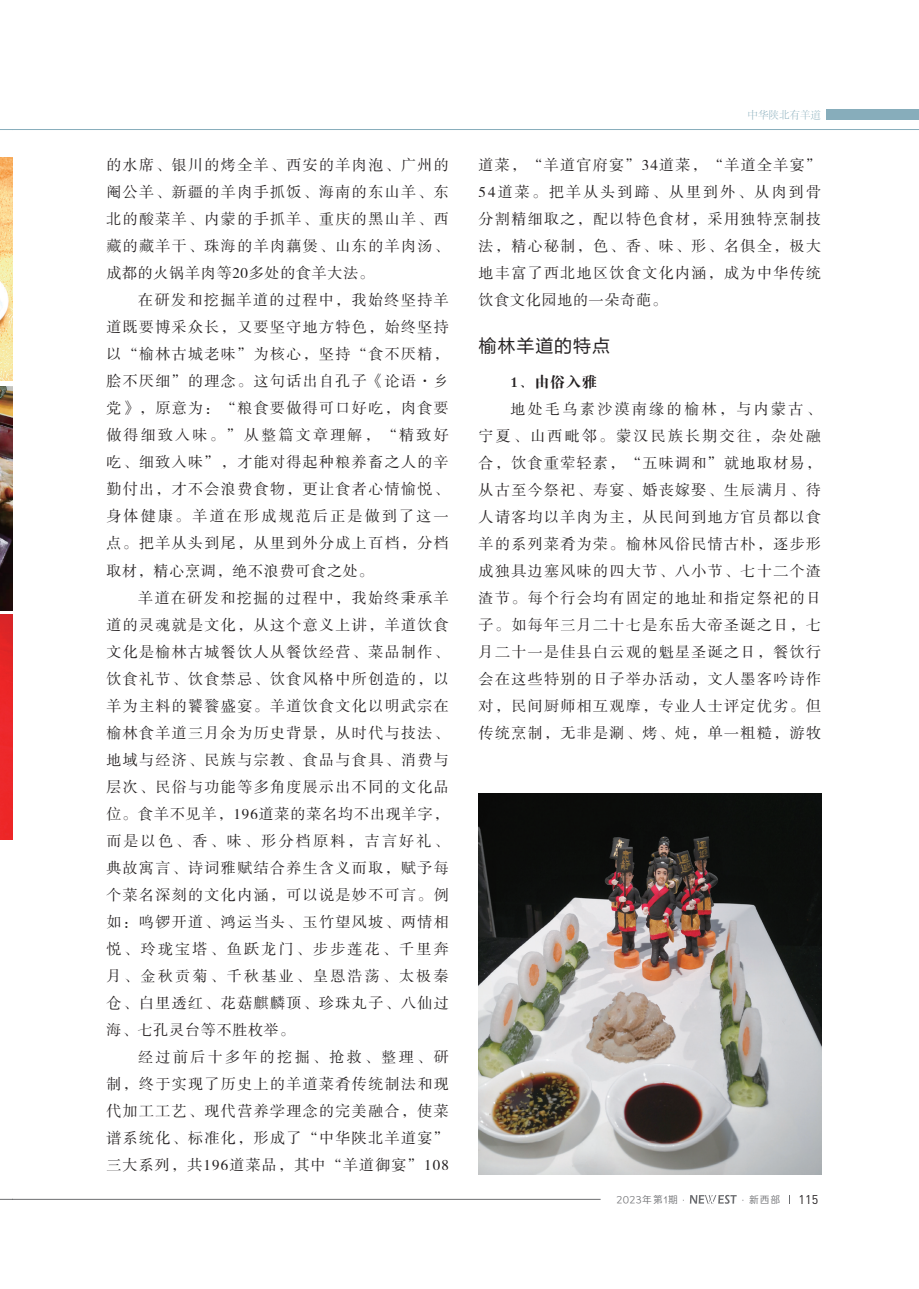
<style>
.page{position:relative;width:919px;height:1289px;background:#fff}
.page>*{position:absolute;margin:0;border:0;box-sizing:border-box;transform-origin:0 0}
.t1{font:18px "FZLTHK GBK1 0";letter-spacing:.05em;color:#231f20}
.t2{font:15px/27px "FZSSK GBK1 0";letter-spacing:.09em;color:#231f20;text-align:justify}
.t3{font:15px "FZDBSK GBK1 0";color:#231f20}
.t4{font:12.45px "DIN";color:#231f20}
.t5{font:10.5px "ST Song";color:#87adbb}
.t6{font:9.75px "Loong Flash Sans GB Regular";letter-spacing:.1em;color:#6c6d70}
</style>
<div class="page">
<svg style="left:0;top:1199px;width:13px;height:1px"></svg>
<svg style="left:0;top:129px;width:13px;height:1px"></svg>
<hr style="left:13px;top:1199px;width:587px;height:1px;background:#6c6d70">
<svg style="left:689px;top:1195px;width:47px;height:8px"></svg>
<hr style="left:13px;top:129px;width:905px;height:1px;background:#87adbb">
<div style="left:826px;top:110px;width:92px;height:10px;background:#87adbb"></div>
<img style="left:478px;top:793px;width:343px;height:381px">
<img style="left:0;top:386px;width:13px;height:224px">
<img style="left:0;top:614px;width:13px;height:225px">
<img style="left:0;top:157px;width:13px;height:224px">
<p class="t2" style="left:106px;top:152px;width:344px">的水席、银川的烤全羊、西安的羊肉泡、广州的阉公羊、新疆的羊肉手抓饭、海南的东山羊、东北的酸菜羊、内蒙的手抓羊、重庆的黑山羊、西藏的藏羊干、珠海的羊肉藕煲、山东的羊肉汤、成都的火锅羊肉等20多处的食羊大法。</p>
<p class="t2" style="left:106px;top:287px;width:344px;text-indent:32px">在研发和挖掘羊道的过程中，我始终坚持羊道既要博采众长，又要坚守地方特色，始终坚持以“榆林古城老味”为核心，坚持“食不厌精，脍不厌细”的理念。这句话出自孔子《论语·乡党》，原意为：“粮食要做得可口好吃，肉食要做得细致入味。”从整篇文章理解，“精致好吃、细致入味”，才能对得起种粮养畜之人的辛勤付出，才不会浪费食物，更让食者心情愉悦、身体健康。羊道在形成规范后正是做到了这一点。把羊从头到尾，从里到外分成上百档，分档取材，精心烹调，绝不浪费可食之处。</p>
<p class="t2" style="left:106px;top:584px;width:344px;text-indent:32px">羊道在研发和挖掘的过程中，我始终秉承羊道的灵魂就是文化，从这个意义上讲，羊道饮食文化是榆林古城餐饮人从餐饮经营、菜品制作、饮食礼节、饮食禁忌、饮食风格中所创造的，以羊为主料的饕餮盛宴。羊道饮食文化以明武宗在榆林食羊道三月余为历史背景，从时代与技法、地域与经济、民族与宗教、食品与食具、消费与层次、民俗与功能等多角度展示出不同的文化品位。食羊不见羊，196道菜的菜名均不出现羊字，而是以色、香、味、形分档原料，吉言好礼、典故寓言、诗词雅赋结合养生含义而取，赋予每个菜名深刻的文化内涵，可以说是妙不可言。例如：鸣锣开道、鸿运当头、玉竹望风坡、两情相悦、玲珑宝塔、鱼跃龙门、步步莲花、千里奔月、金秋贡菊、千秋基业、皇恩浩荡、太极秦仓、白里透红、花菇麒麟顶、珍珠丸子、八仙过海、七孔灵台等不胜枚举。</p>
<p class="t2" style="left:106px;top:1043px;width:344px;text-indent:32px">经过前后十多年的挖掘、抢救、整理、研制，终于实现了历史上的羊道菜肴传统制法和现代加工工艺、现代营养学理念的完美融合，使菜谱系统化、标准化，形成了“中华陕北羊道宴”三大系列，共196道菜品，其中“羊道御宴”108</p>
<p class="t5" style="left:747px;top:108px;width:75px">中华陕北有羊道</p>
<p class="t2" style="left:478px;top:152px;width:344px">道菜，“羊道官府宴”34道菜，“羊道全羊宴” 54道菜。把羊从头到蹄、从里到外、从肉到骨分割精细取之，配以特色食材，采用独特烹制技法，精心秘制，色、香、味、形、名俱全，极大地丰富了西北地区饮食文化内涵，成为中华传统饮食文化园地的一朵奇葩。</p>
<p class="t1" style="left:478px;top:336px;width:133px">榆林羊道的特点</p>
<p class="t3" style="left:510px;top:374px;width:88px">1、由俗入雅</p>
<p class="t2" style="left:478px;top:396px;width:344px;text-indent:32px">地处毛乌素沙漠南缘的榆林，与内蒙古、宁夏、山西毗邻。蒙汉民族长期交往，杂处融合，饮食重荤轻素，“五味调和”就地取材易，从古至今祭祀、寿宴、婚丧嫁娶、生辰满月、待人请客均以羊肉为主，从民间到地方官员都以食羊的系列菜肴为荣。榆林风俗民情古朴，逐步形成独具边塞风味的四大节、八小节、七十二个渣渣节。每个行会均有固定的地址和指定祭祀的日子。如每年三月二十七是东岳大帝圣诞之日，七月二十一是佳县白云观的魁星圣诞之日，餐饮行会在这些特别的日子举办活动，文人墨客吟诗作对，民间厨师相互观摩，专业人士评定优劣。但传统烹制，无非是涮、烤、炖，单一粗糙，游牧</p>
<p class="t6" style="left:617px;top:1194px;width:165px">2023年第1期·　　　　 ·新西部</p>
<p class="t4" style="left:798px;top:1191px;width:21px">115</p>
</div>
